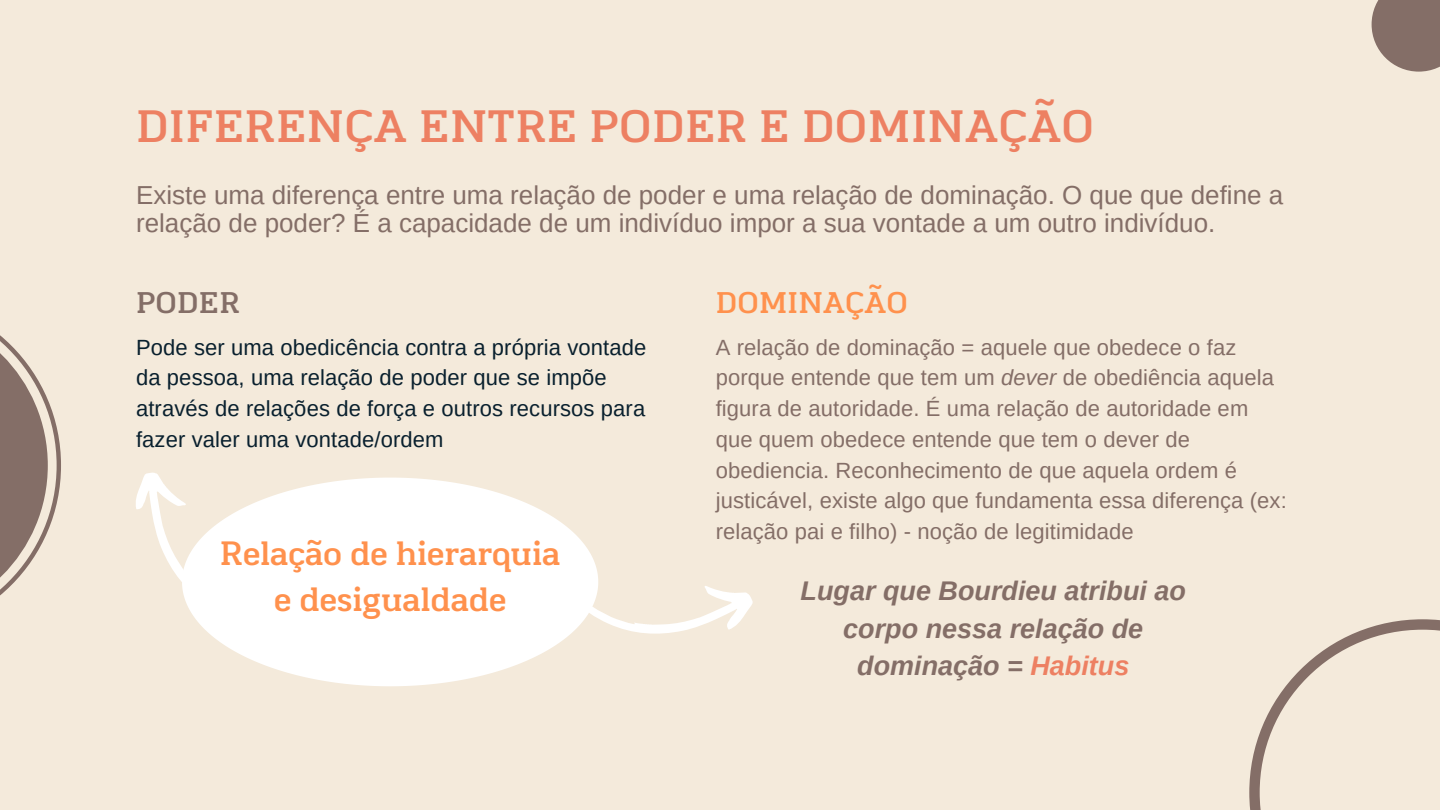
<style>
.page{position:relative;width:1440px;height:810px;background:#f4eadb}
.page>*{position:absolute;margin:0;border:0;box-sizing:border-box;transform-origin:0 0}
.t1{font:44px "RTL Jannah Medium";letter-spacing:.01em;color:#ed8062}
.t2{font:32.8px/45.8px "RTL Jannah Medium";color:#ff914d;text-align:center}
.t3{font:29px "RTL Jannah Medium";letter-spacing:.01em;color:#ff914d}
.t4{font:29px "RTL Jannah Medium";letter-spacing:.01em;color:#846e67}
.t5{font:italic 700 27px/37.5px "Arimo";color:#846e67;text-align:center}
.t6{font:26px/27.8px "Arimo";color:#846e67}
.t7{font:22px/30.8px "Arimo";letter-spacing:.005em;color:#846e67}
.t8{font:22px/30.8px "Arimo";letter-spacing:.005em;color:#09202e}
.s1{font-style:italic}
.s2{color:#ed8062}
</style>
<div class="page">
<svg style="left:0;top:335px;width:61px;height:261px"></svg>
<div style="left:1372px;top:0;width:68px;height:72px;background:#846e67"></div>
<svg style="left:1249px;top:619px;width:191px;height:191px"></svg>
<svg style="left:233px;top:478px;width:365px;height:208px;fill:#fff"></svg>
<svg style="left:563px;top:582px;width:190px;height:54px"></svg>
<svg style="left:136px;top:472px;width:133px;height:178px"></svg>
<p class="t1" style="left:136px;top:98px;width:959px">DIFERENÇA ENTRE PODER E DOMINAÇÃO</p>
<p class="t6" style="left:136px;top:181px;width:1149px">Existe uma diferença entre uma relação de poder e uma relação de dominação. O que que define a relação de poder? É a capacidade de um indivíduo impor a sua vontade a um outro indivíduo.</p>
<p class="t4" style="left:136px;top:284px;width:105px">PODER</p>
<p class="t8" style="left:136px;top:332px;width:512px">Pode ser uma obedicência contra a própria vontade da pessoa, uma relação de poder que se impõe através de relações de força e outros recursos para fazer valer uma vontade/ordem</p>
<p class="t2" style="left:220px;top:530px;width:342px">Relação de hierarquia e desigualdade</p>
<p class="t3" style="left:716px;top:284px;width:194px">DOMINAÇÃO</p>
<p class="t7" style="left:716px;top:332px;width:573px">A relação de dominação = aquele que obedece o faz porque entende que tem um <span class="s1">dever</span> de obediência aquela figura de autoridade. É uma relação de autoridade em que quem obedece entende que tem o dever de obediencia. Reconhecimento de que aquela ordem é justicável, existe algo que fundamenta essa diferença (ex: relação pai e filho) - noção de legitimidade</p>
<p class="t5" style="left:801px;top:572px;width:387px">Lugar que Bourdieu atribui ao corpo nessa relação de dominação = <span class="s2">Habitus</span></p>
</div>
